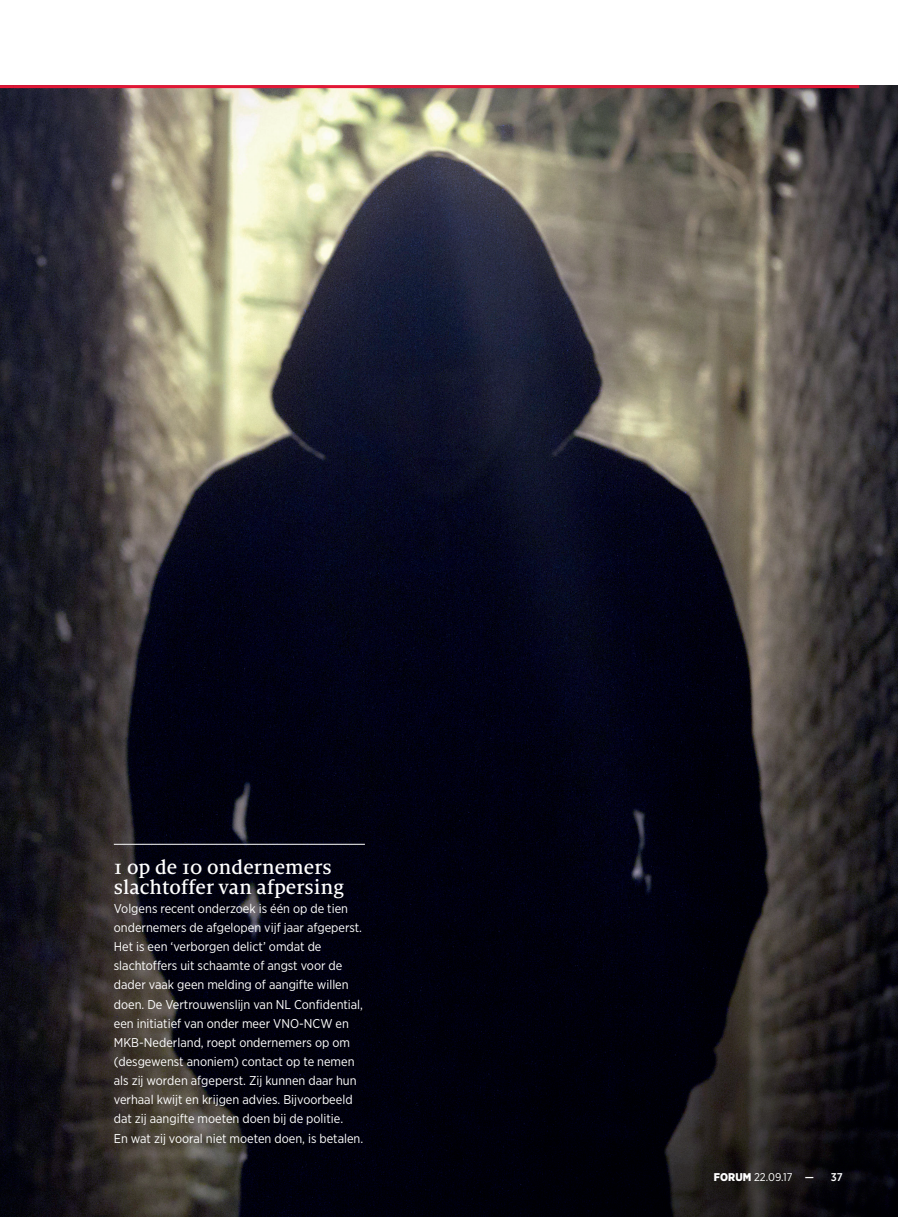
<style>
.page{position:relative;width:898px;height:1217px;background:#fff}
.page>*{position:absolute;margin:0;border:0;box-sizing:border-box;transform-origin:0 0}
.t1{font:500 21px/19.2px "Milo Serif Pro";color:#fff}
.t2{font:12.75px/19.2px "Gotham Narrow";color:#fff}
.t3{font:11.25px "Gotham Narrow";color:#fff}
.t4{font:500 11.25px "Gotham Narrow";color:#fff}
.s1{font-weight:900}
.s2{font-weight:500}
</style>
<div class="page">
<img style="left:0;top:85px;width:897px;height:1131px">
<hr style="left:13px;top:85px;width:845px;height:3px;background:#e21736">
<svg style="left:0;top:85px;width:13px;height:3px"></svg>
<hr style="left:114px;top:843px;width:251px;height:1px;background:#fff">
<h1 class="t1" style="left:114px;top:858px;width:231px">1 op de 10 ondernemers slachtoffer van afpersing</h1>
<p class="t2" style="left:114px;top:898px;width:251px">Volgens recent onderzoek is één op de tien ondernemers de afgelopen vijf jaar afgeperst.<br>Het is een ‘verborgen delict’ omdat de slachtoffers uit schaamte of angst voor de dader vaak geen melding of aangifte willen doen. De Vertrouwenslijn van NL Confidential, een initiatief van onder meer VNO-NCW en MKB-Nederland, roept ondernemers op om (desgewenst anoniem) contact op te nemen als zij worden afgeperst. Zij kunnen daar hun verhaal kwijt en krijgen advies. Bijvoorbeeld dat zij aangifte moeten doen bij de politie.<br>En wat zij vooral niet moeten doen, is betalen.</p>
<p class="t3" style="left:713px;top:1169px;width:102px"><span class="s1">FORUM</span> 22.09.17 <span class="s2">—</span></p>
<p class="t4" style="left:830px;top:1169px;width:13px">37</p>
</div>
